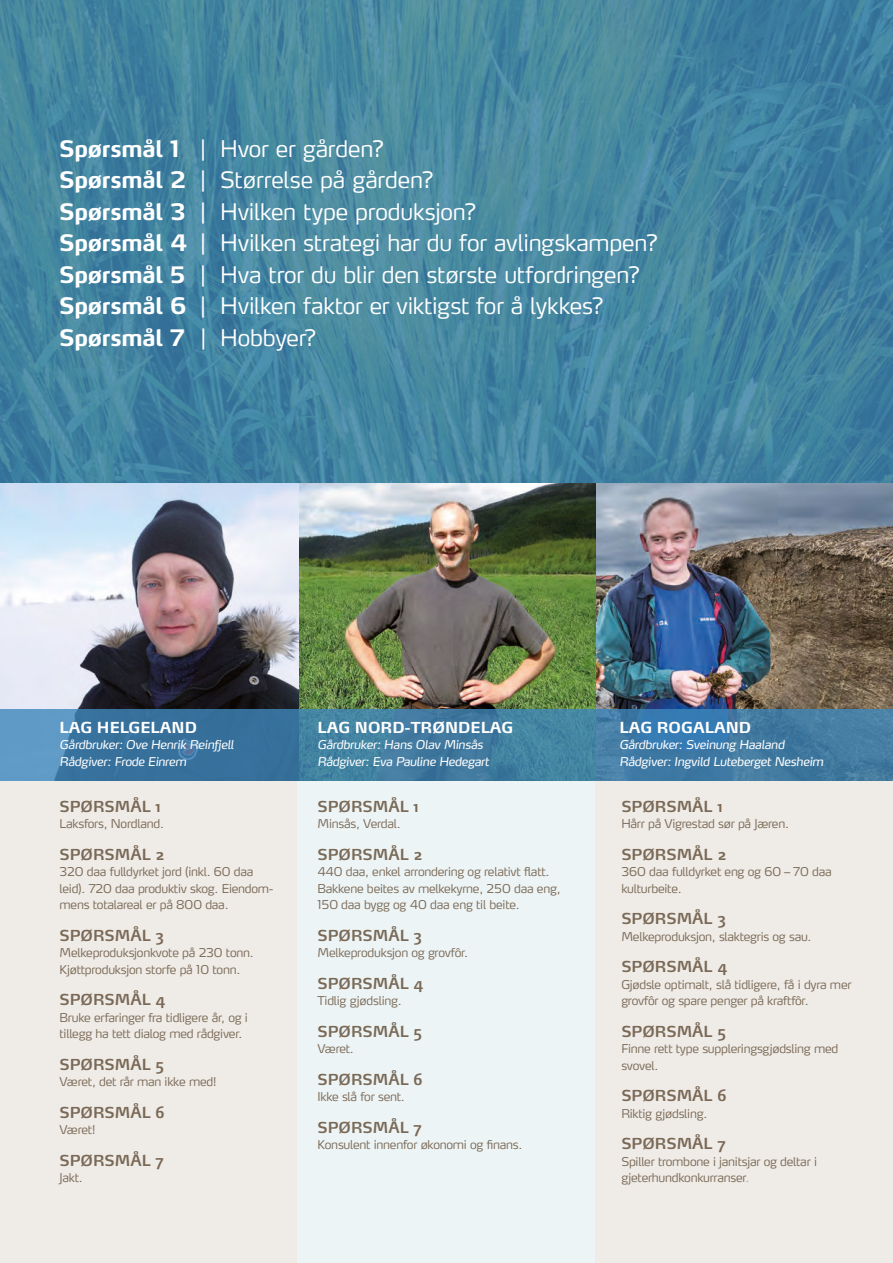
<style>
.page{position:relative;width:893px;height:1263px;background:#fff}
.page>*{position:absolute;margin:0;border:0;box-sizing:border-box;transform-origin:0 0}
.t1{font:300 22.5px/31.5px "Max LF";letter-spacing:-.01em;color:#fff}
.t2{font:600 15px "Max";color:#796956}
.t3{font:700 15px "Max";color:#fff}
.t4{font:300 12px/16.5px "Max LF";letter-spacing:-.02em;color:#796956}
.t5{font:italic 12px/16.5px "Max LF";letter-spacing:-.02em;color:#fff}
.s1{font-weight:700}
.s2{color:#b0a59b}
</style>
<div class="page">
<div style="left:0;top:781px;width:298px;height:482px;background:#efebe6"></div>
<div style="left:298px;top:781px;width:297px;height:482px;background:#edf4f5"></div>
<div style="left:595px;top:781px;width:298px;height:482px;background:#efebe6"></div>
<img style="left:595px;top:483px;width:298px;height:226px">
<img style="left:299px;top:483px;width:296px;height:226px">
<svg style="left:0;top:483px;width:299px;height:226px;background:#a7a7b3"></svg>
<svg style="left:0;top:0;width:893px;height:483px;background:#4485a0"></svg>
<svg style="left:0;top:709px;width:893px;height:72px;background:#407ca3"></svg>
<p class="t1" style="left:59px;top:132px;width:601px"><span class="s1">Spørsmål 1</span> | Hvor er gården?<br><span class="s1">Spørsmål 2</span> | Størrelse på gården?<br><span class="s1">Spørsmål 3</span> | Hvilken type produksjon?<br><span class="s1">Spørsmål 4</span> | Hvilken strategi har du for avlingskampen?<br><span class="s1">Spørsmål 5</span> | Hva tror du blir den største utfordringen?<br><span class="s1">Spørsmål 6</span> | Hvilken faktor er viktigst for å lykkes?<br><span class="s1">Spørsmål 7</span> | Hobbyer?</p>
<p class="t3" style="left:60px;top:718px;width:139px">LAG HELGELAND</p>
<p class="t5" style="left:60px;top:736px;width:176px">Gårdbruker: Ove Henrik Reinfjell<br>Rådgiver: Frode Einrem</p>
<p class="t2" style="left:60px;top:796px;width:102px">SPØRSMÅL 1</p>
<p class="t4" style="left:60px;top:815px;width:106px">Laksfors, Nordland.</p>
<p class="t2" style="left:60px;top:844px;width:106px">SPØRSMÅL 2</p>
<p class="t4" style="left:60px;top:863px;width:216px">320 daa fulldyrket jord (inkl. 60 daa leid). 720 daa produktiv skog. Eiendom&shy;mens totalareal er på 800 daa.</p>
<p class="t2" style="left:60px;top:925px;width:106px">SPØRSMÅL 3</p>
<p class="t4" style="left:60px;top:944px;width:196px">Melkeproduksjonkvote på 230 tonn.<br>Kjøttproduksjon storfe på 10 tonn.</p>
<p class="t2" style="left:60px;top:990px;width:108px">SPØRSMÅL 4</p>
<p class="t4" style="left:60px;top:1009px;width:190px">Bruke erfaringer fra tidligere år, og i tillegg ha tett dialog med rådgiver.</p>
<p class="t2" style="left:60px;top:1054px;width:106px">SPØRSMÅL 5</p>
<p class="t4" style="left:60px;top:1073px;width:158px">Været, det rår man ikke med!</p>
<p class="t2" style="left:60px;top:1102px;width:107px">SPØRSMÅL 6</p>
<p class="t4" style="left:60px;top:1121px;width:37px">Været!</p>
<p class="t2" style="left:60px;top:1150px;width:106px">SPØRSMÅL 7</p>
<p class="t4" style="left:60px;top:1169px;width:25px">Jakt.</p>
<p class="t3" style="left:317px;top:718px;width:197px">LAG NORD-TRØNDELAG</p>
<p class="t5" style="left:317px;top:736px;width:173px">Gårdbruker: Hans Olav Minsås<br>Rådgiver: Eva Pauline Hedegart</p>
<p class="t2" style="left:317px;top:796px;width:102px">SPØRSMÅL 1</p>
<p class="t4" style="left:317px;top:815px;width:85px">Minsås, Verdal.</p>
<p class="t2" style="left:317px;top:844px;width:106px">SPØRSMÅL 2</p>
<p class="t4" style="left:317px;top:863px;width:245px">440 daa, enkel arrondering og relativt flatt.<br>Bakkene beites av melkekyrne, 250 daa eng,<br>150 daa bygg og 40 daa eng til beite.</p>
<p class="t2" style="left:317px;top:925px;width:106px">SPØRSMÅL 3</p>
<p class="t4" style="left:317px;top:944px;width:152px">Melkeproduksjon og grovfôr.</p>
<p class="t2" style="left:317px;top:973px;width:108px">SPØRSMÅL 4</p>
<p class="t4" style="left:317px;top:992px;width:86px">Tidlig gjødsling.</p>
<p class="t2" style="left:317px;top:1021px;width:106px">SPØRSMÅL 5</p>
<p class="t4" style="left:317px;top:1040px;width:38px">Været.</p>
<p class="t2" style="left:317px;top:1069px;width:107px">SPØRSMÅL 6</p>
<p class="t4" style="left:317px;top:1088px;width:89px">Ikke slå for sent.</p>
<p class="t2" style="left:317px;top:1117px;width:106px">SPØRSMÅL 7</p>
<p class="t4" style="left:317px;top:1136px;width:206px">Konsulent innenfor økonomi og finans.</p>
<p class="t3" style="left:619px;top:718px;width:133px">LAG ROGALAND</p>
<p class="t5" style="left:619px;top:736px;width:206px">Gårdbruker: Sveinung Haaland<br>Rådgiver: Ingvild Luteberget Nesheim</p>
<p class="t2" style="left:621px;top:796px;width:102px">SPØRSMÅL 1</p>
<p class="t4" style="left:621px;top:815px;width:169px">Hårr på Vigrestad sør på Jæren.</p>
<p class="t2" style="left:621px;top:844px;width:106px">SPØRSMÅL 2</p>
<p class="t4" style="left:621px;top:863px;width:212px">360 daa fulldyrket eng og 60 – 70 daa kulturbeite.</p>
<p class="t2" style="left:621px;top:909px;width:106px">SPØRSMÅL 3</p>
<p class="t4" style="left:621px;top:928px;width:192px">Melkeproduksjon, slaktegris og sau.</p>
<p class="t2" style="left:621px;top:957px;width:108px">SPØRSMÅL 4</p>
<p class="t4" style="left:621px;top:976px;width:232px">Gjødsle optimalt, slå tidligere, få i dyra mer grovfôr og spare penger på kraftfôr.</p>
<p class="t2" style="left:621px;top:1021px;width:106px">SPØRSMÅL 5</p>
<p class="t4" style="left:621px;top:1040px;width:218px">Finne rett type suppleringsgjødsling med svovel.</p>
<p class="t2" style="left:621px;top:1086px;width:107px">SPØRSMÅL 6</p>
<p class="t4" style="left:621px;top:1105px;width:87px">Riktig gjødsling.</p>
<p class="t2" style="left:621px;top:1134px;width:106px">SPØRSMÅL 7</p>
<p class="t4" style="left:621px;top:1153px;width:197px">Spiller trombone i janitsjar og deltar i gjeterhundkonkurranser<span class="s2">.</span></p>
</div>
